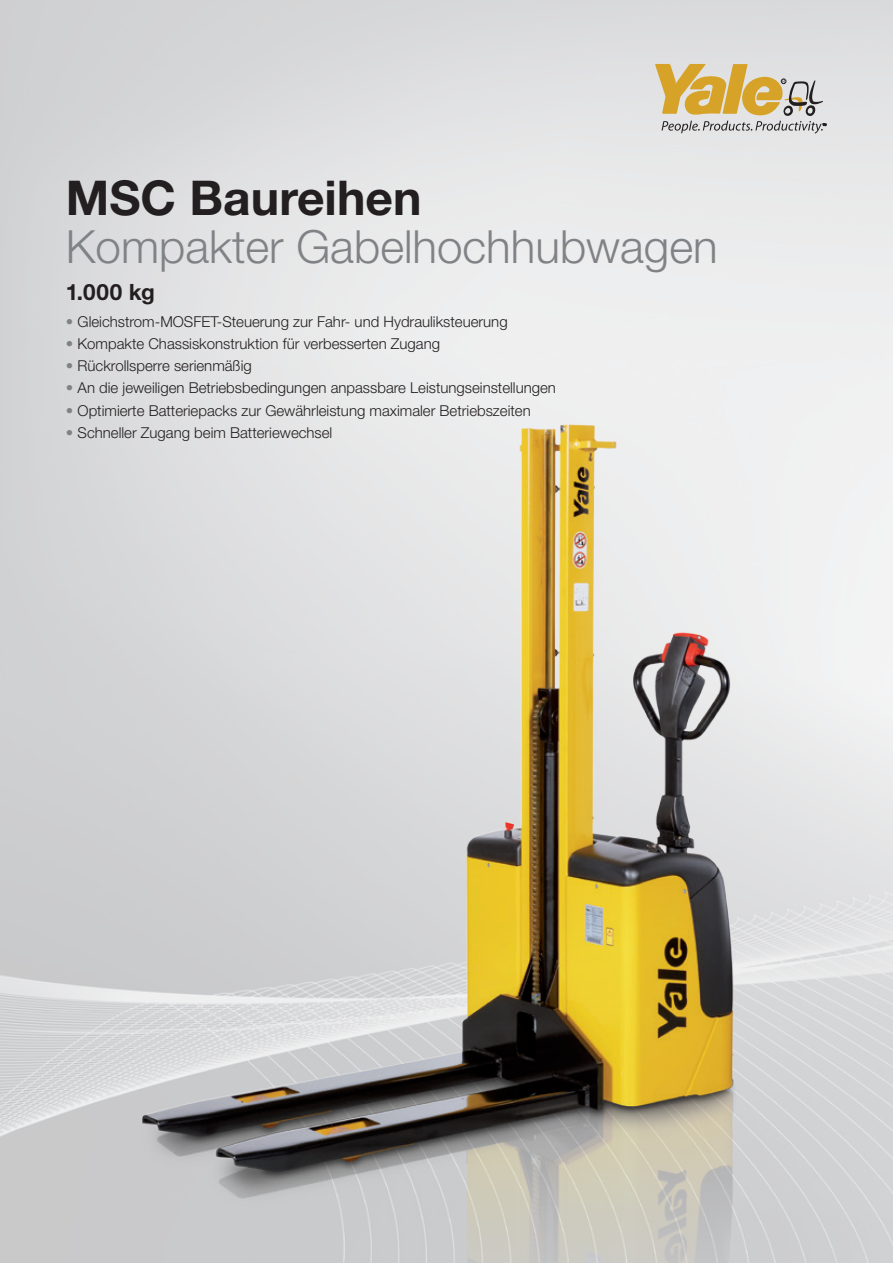
<style>
.page{position:relative;width:893px;height:1263px;background:#fff}
.page>*{position:absolute;margin:0;border:0;box-sizing:border-box;transform-origin:0 0}
.t1{font:700 48px "Helvetica Neue CE";color:#231f20}
.t2{font:300 45.75px "Helvetica Neue CE";color:#808285}
.t3{font:700 22.5px "Helvetica Neue CE";color:#231f20}
.t4{font:300 15px "Helvetica Neue CE";color:#231f20}
.s1{color:#808285}
</style>
<div class="page">
<img style="left:0;top:0;width:893px;height:1263px">
<img style="left:91px;top:386px;width:701px;height:877px">
<svg style="left:655px;top:64px;width:171px;height:70px;background:#d1bf96"></svg>
<p class="t1" style="left:66px;top:168px;width:357px">MSC Baureihen</p>
<p class="t2" style="left:66px;top:219px;width:653px">Kompakter Gabelhochhubwagen</p>
<p class="t3" style="left:66px;top:278px;width:90px">1.000 kg</p>
<p class="t4" style="left:66px;top:312px;width:443px"><span class="s1">•</span> Gleichstrom-MOSFET-Steuerung zur Fahr- und Hydrauliksteuerung</p>
<p class="t4" style="left:66px;top:334px;width:376px"><span class="s1">•</span> Kompakte Chassiskonstruktion für verbesserten Zugang</p>
<p class="t4" style="left:66px;top:357px;width:187px"><span class="s1">•</span> Rückrollsperre serienmäßig</p>
<p class="t4" style="left:66px;top:379px;width:492px"><span class="s1">•</span> An die jeweiligen Betriebsbedingungen anpassbare Leistungseinstellungen</p>
<p class="t4" style="left:66px;top:401px;width:466px"><span class="s1">•</span> Optimierte Batteriepacks zur Gewährleistung maximaler Betriebszeiten</p>
<p class="t4" style="left:66px;top:423px;width:268px"><span class="s1">•</span> Schneller Zugang beim Batteriewechsel</p>
</div>
